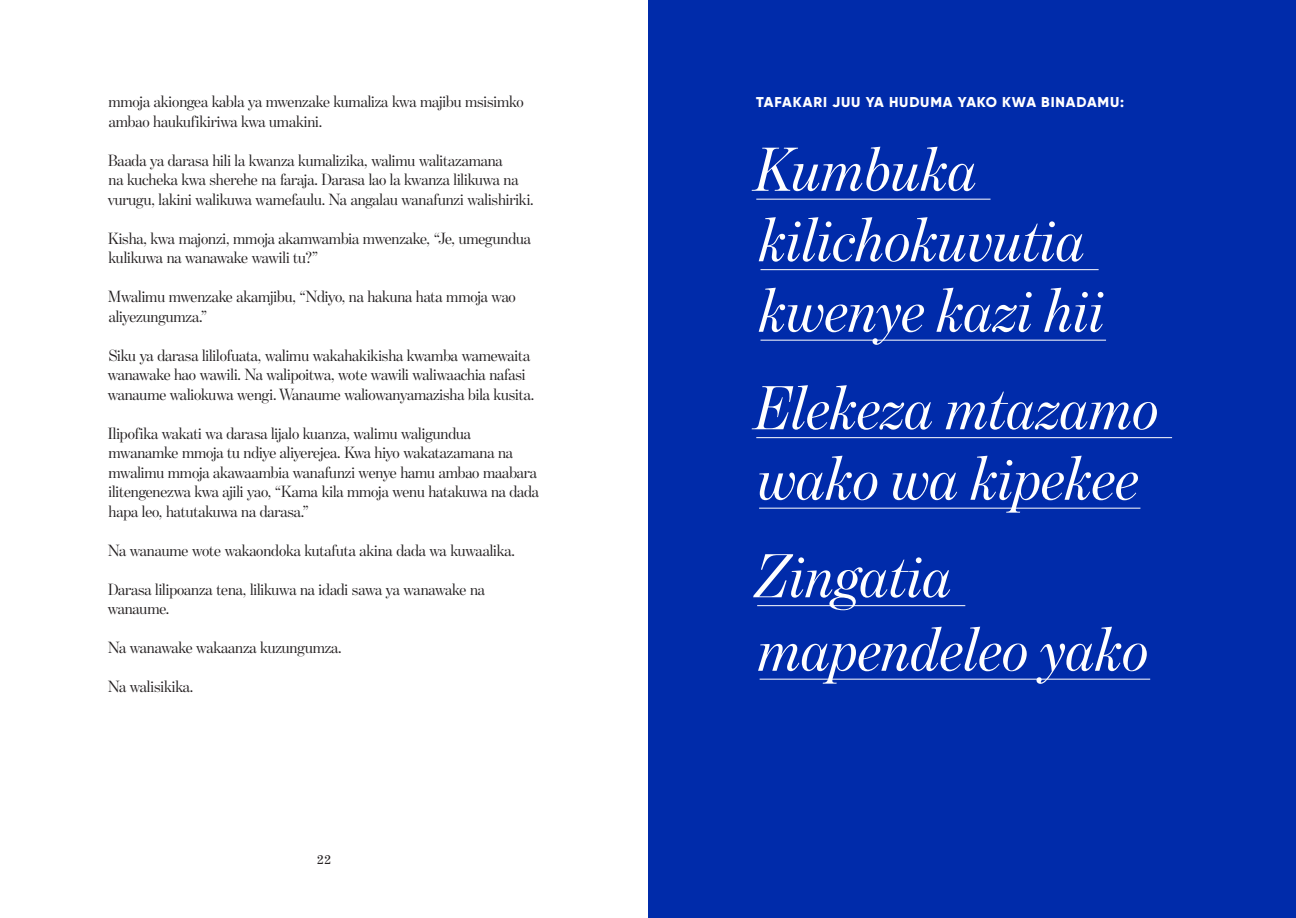
<style>
.page{position:relative;width:1296px;height:918px;background:#fff}
.page>*{position:absolute;margin:0;border:0;box-sizing:border-box;transform-origin:0 0}
.Basic_Body_Benton_10{font:italic 63px/70.5px "Benton Mod Disp";color:#fff}
.Basic_Body_Benton_10-2{font:16.5px/19.5px "Benton Mod Disp";letter-spacing:-.005em;color:#231f20}
.Basic_Body_Benton_10-3{font:800 14.25px "Gilroy";letter-spacing:.06em;color:#fff}
.t1{font:13.5px "Benton Modern";color:#231f20}
</style>
<div class="page">
<div style="left:648px;top:0;width:648px;height:918px;background:#002baa"></div>
<hr style="left:756px;top:199px;width:235px;height:1px;background:#fff">
<hr style="left:761px;top:269px;width:338px;height:1px;background:#fff">
<hr style="left:761px;top:340px;width:345px;height:1px;background:#fff">
<hr style="left:756px;top:437px;width:416px;height:1px;background:#fff">
<hr style="left:759px;top:508px;width:381px;height:1px;background:#fff">
<hr style="left:757px;top:605px;width:208px;height:1px;background:#fff">
<hr style="left:760px;top:679px;width:390px;height:1px;background:#fff">
<p class="Basic_Body_Benton_10-2" style="left:109px;top:92px;width:417px">mmoja akiongea kabla ya mwenzake kumaliza kwa majibu msisimko ambao haukufikiriwa kwa umakini.</p>
<p class="Basic_Body_Benton_10-2" style="left:108px;top:151px;width:428px">Baada ya darasa hili la kwanza kumalizika, walimu walitazamana<br>na kucheka kwa sherehe na faraja. Darasa lao la kwanza lilikuwa na vurugu, lakini walikuwa wamefaulu. Na angalau wanafunzi walishiriki.</p>
<p class="Basic_Body_Benton_10-2" style="left:108px;top:229px;width:424px">Kisha, kwa majonzi, mmoja akamwambia mwenzake, “Je, umegundua kulikuwa na wanawake wawili tu?”</p>
<p class="Basic_Body_Benton_10-2" style="left:108px;top:287px;width:409px">Mwalimu mwenzake akamjibu, “Ndiyo, na hakuna hata mmoja wao aliyezungumza.”</p>
<p class="Basic_Body_Benton_10-2" style="left:108px;top:346px;width:428px">Siku ya darasa lililofuata, walimu wakahakikisha kwamba wamewaita wanawake hao wawili. Na walipoitwa, wote wawili waliwaachia nafasi wanaume waliokuwa wengi. Wanaume waliowanyamazisha bila kusita.</p>
<p class="Basic_Body_Benton_10-2" style="left:108px;top:424px;width:433px">Ilipofika wakati wa darasa lijalo kuanza, walimu waligundua mwanamke mmoja tu ndiye aliyerejea. Kwa hiyo wakatazamana na mwalimu mmoja akawaambia wanafunzi wenye hamu ambao maabara ilitengenezwa kwa ajili yao, “Kama kila mmoja wenu hatakuwa na dada hapa leo, hatutakuwa na darasa.”</p>
<p class="Basic_Body_Benton_10-2" style="left:108px;top:541px;width:408px">Na wanaume wote wakaondoka kutafuta akina dada wa kuwaalika.</p>
<p class="Basic_Body_Benton_10-2" style="left:108px;top:580px;width:379px">Darasa lilipoanza tena, lilikuwa na idadi sawa ya wanawake na wanaume.</p>
<p class="Basic_Body_Benton_10-2" style="left:108px;top:638px;width:235px">Na wanawake wakaanza kuzungumza.</p>
<p class="Basic_Body_Benton_10-2" style="left:108px;top:677px;width:87px">Na walisikika.</p>
<p class="t1" style="left:317px;top:852px;width:15px">22</p>
<p class="Basic_Body_Benton_10-3" style="left:756px;top:93px;width:370px">TAFAKARI JUU YA HUDUMA YAKO KWA BINADAMU:</p>
<p class="Basic_Body_Benton_10" style="left:756px;top:134px;width:351px">Kumbuka kilichokuvutia kwenye kazi hii</p>
<p class="Basic_Body_Benton_10" style="left:756px;top:372px;width:406px">Elekeza mtazamo wako wa kipekee</p>
<p class="Basic_Body_Benton_10" style="left:757px;top:539px;width:395px;line-height:73.5px">Zingatia mapendeleo yako</p>
</div>
